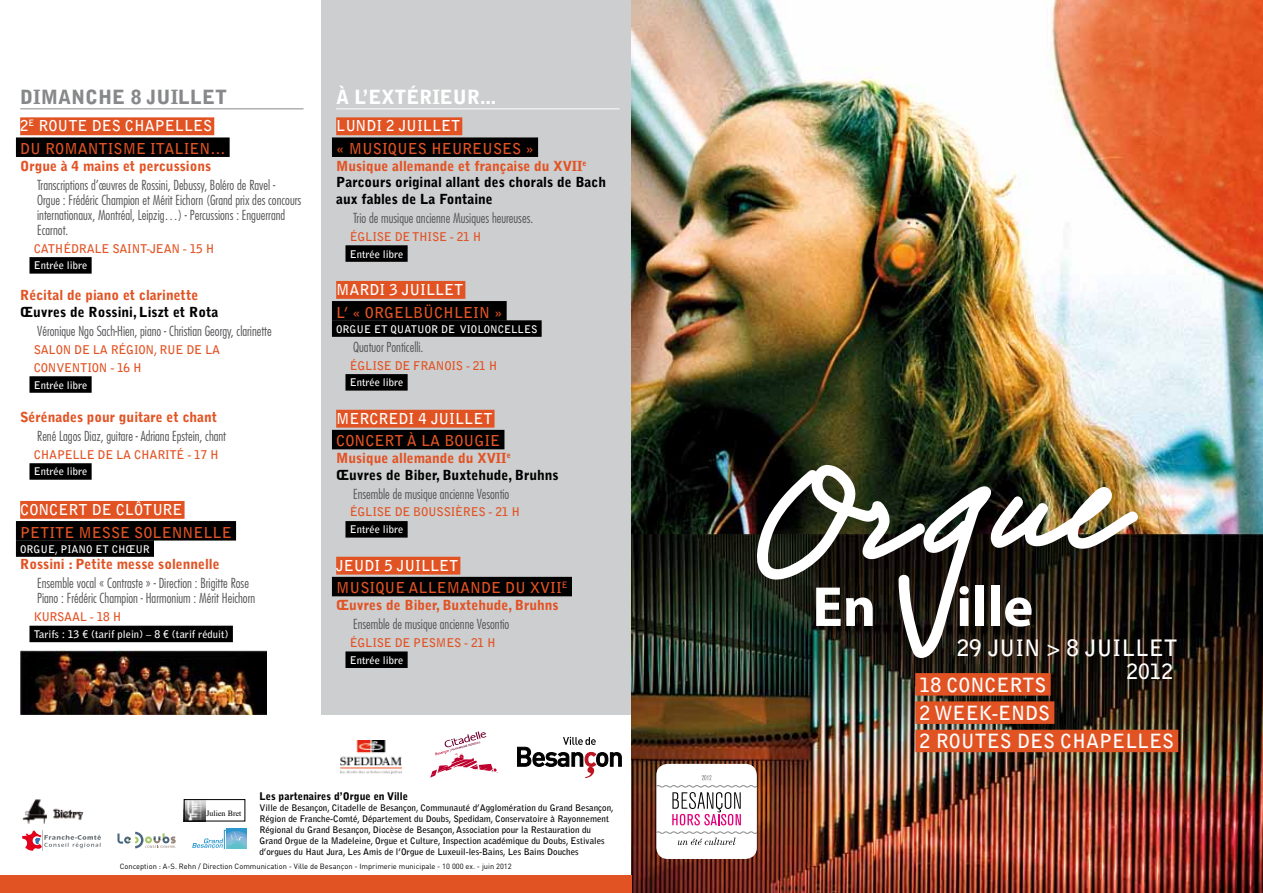
<style>
.page{position:relative;width:1263px;height:893px;background:#fff}
.page>*{position:absolute;margin:0;border:0;box-sizing:border-box;transform-origin:0 0}
.t1{font:700 22.5px "Bell Gothic Std";color:#fff}
.t2{font:700 21px "Bell Gothic Std";color:#fff}
.t3{font:700 19.5px/28.3px "Bell Gothic Std";color:#fff}
.t4{font:900 19.5px "Bell Gothic Std";color:#87888a}
.t5{font:900 19.5px "Bell Gothic Std";color:#fff}
.t6{font:700 15px/22.6px "Bell Gothic Std";color:#e25324}
.t7{font:700 15px "Bell Gothic Std";color:#fff}
.t8{font:900 13.8px/16.6px "Bell Gothic Std";color:#000}
.t9{font:900 13.8px "Bell Gothic Std";color:#e25324}
.t10{font:300 condensed 13.5px/15px "Futura";color:#555658}
.t11{font:700 12px/17.7px "Bell Gothic Std";letter-spacing:-.02em;color:#e25324}
.t12{font:700 10.5px "Bell Gothic Std";color:#fff}
.t13{font:900 10.5px "Bell Gothic Std";color:#000}
.t14{font:700 9px/10.8px "Bell Gothic Std";color:#000}
.t15{font:8.1px "Times";color:#000}
.t16{font:7.5px "DIN";color:#000}
.s1{color:#fff}
.s2{color:#e25324}
</style>
<div class="page">
<div style="left:321px;top:0;width:310px;height:714px;background:#cdcecf"></div>
<img style="left:631px;top:0;width:632px;height:893px">
<hr style="left:20px;top:108px;width:284px;height:1px;background:#87888a">
<div style="left:20px;top:117px;width:194px;height:18px;background:#e25324"></div>
<div style="left:16px;top:137px;width:214px;height:20px;background:#000"></div>
<div style="left:29px;top:257px;width:63px;height:17px;background:#000"></div>
<div style="left:29px;top:376px;width:63px;height:17px;background:#000"></div>
<div style="left:29px;top:463px;width:63px;height:17px;background:#000"></div>
<div style="left:20px;top:501px;width:165px;height:18px;background:#e25324"></div>
<div style="left:16px;top:521px;width:220px;height:20px;background:#000"></div>
<div style="left:16px;top:540px;width:138px;height:17px;background:#000"></div>
<div style="left:29px;top:626px;width:204px;height:16px;background:#000"></div>
<hr style="left:336px;top:108px;width:283px;height:1px;background:#fff">
<div style="left:336px;top:117px;width:126px;height:18px;background:#e25324"></div>
<div style="left:332px;top:137px;width:206px;height:20px;background:#000"></div>
<div style="left:345px;top:245px;width:63px;height:17px;background:#000"></div>
<div style="left:336px;top:281px;width:129px;height:18px;background:#e25324"></div>
<div style="left:332px;top:301px;width:175px;height:20px;background:#000"></div>
<div style="left:332px;top:320px;width:210px;height:17px;background:#000"></div>
<div style="left:345px;top:374px;width:63px;height:17px;background:#000"></div>
<div style="left:336px;top:410px;width:158px;height:18px;background:#e25324"></div>
<div style="left:332px;top:430px;width:172px;height:19px;background:#000"></div>
<div style="left:345px;top:521px;width:63px;height:17px;background:#000"></div>
<div style="left:336px;top:557px;width:124px;height:18px;background:#e25324"></div>
<div style="left:332px;top:577px;width:240px;height:19px;background:#000"></div>
<div style="left:345px;top:651px;width:63px;height:17px;background:#000"></div>
<div style="left:656px;top:764px;width:101px;height:95px;background:#fff;border-radius:11px"></div>
<svg style="left:656px;top:775px;width:101px;height:70px"></svg>
<svg style="left:430px;top:731px;width:67px;height:47px"></svg>
<svg style="left:517px;top:737px;width:104px;height:41px"></svg>
<img style="left:341px;top:741px;width:61px;height:33px">
<svg style="left:226px;top:829px;width:20px;height:19px"></svg>
<svg style="left:192px;top:830px;width:53px;height:18px"></svg>
<svg style="left:22px;top:830px;width:79px;height:21px"></svg>
<svg style="left:117px;top:832px;width:59px;height:16px"></svg>
<img style="left:22px;top:799px;width:62px;height:25px">
<img style="left:186px;top:801px;width:19px;height:18px">
<div style="left:184px;top:799px;width:61px;height:22px;border:1px solid #000"></div>
<img style="left:751px;top:465px;width:390px;height:193px">
<div style="left:0;top:876px;width:631px;height:17px;background:#e25324"></div>
<div style="left:915px;top:673px;width:135px;height:23px;background:#e25324"></div>
<div style="left:915px;top:701px;width:139px;height:23px;background:#e25324"></div>
<div style="left:915px;top:730px;width:263px;height:22px;background:#e25324"></div>
<img style="left:20px;top:651px;width:246px;height:63px">
<h3 class="t4" style="left:20px;top:86px;width:208px">Dimanche 8 juillet</h3>
<p class="t6" style="left:20px;top:115px;width:207px"><span class="s1">2</span><sup>e</sup> <span class="s1">route des chapelles<br></span>D u romantisme italien…</p>
<p class="t9" style="left:20px;top:158px;width:193px">Orgue à 4 mains et percussions</p>
<p class="t10" style="left:37px;top:177px;width:266px">Transcriptions d’œuvres de Rossini, Debussy, Boléro de Ravel - Orgue : Frédéric Champion et Mérit Eichorn (Grand prix des concours internationaux, Montréal, Leipzig…) - Percussions : Enguerrand Ecarnot.</p>
<p class="t11" style="left:34px;top:239px;width:182px">Cathédrale Saint-Jean - 15 h</p>
<p class="t12" style="left:34px;top:259px;width:55px">E ntrée libre</p>
<p class="t9" style="left:20px;top:287px;width:180px">Récital de piano et clarinette</p>
<p class="t8" style="left:20px;top:304px;width:200px">Œuvres de Rossini, Liszt et Rota</p>
<p class="t10" style="left:37px;top:324px;width:236px">Véronique Ngo Sach-Hien, piano - Christian Georgy, clarinette</p>
<p class="t11" style="left:34px;top:341px;width:188px">Salon de la Région, rue de la<br>Convention - 16 h</p>
<p class="t12" style="left:34px;top:378px;width:55px">E ntrée libre</p>
<p class="t9" style="left:20px;top:409px;width:199px">Sérénades pour guitare et chant</p>
<p class="t10" style="left:37px;top:428px;width:190px">René Lagos Diaz, guitare - Adriana Epstein, chant</p>
<p class="t11" style="left:34px;top:445px;width:187px">Chapelle de la Charité - 17 h</p>
<p class="t12" style="left:34px;top:465px;width:55px">E ntrée libre</p>
<p class="t7" style="left:20px;top:500px;width:164px">Concert de clôture</p>
<p class="t6" style="left:20px;top:521px;width:213px">Petite messe solennelle</p>
<p class="t12" style="left:20px;top:542px;width:131px">Orgue, piano et chœur</p>
<p class="t9" style="left:20px;top:556px;width:201px">Rossini : Petite messe solennelle</p>
<p class="t10" style="left:37px;top:576px;width:220px">Ensemble vocal « Contraste » - Direction : Brigitte Rose<br>Piano : Frédéric Champion - Harmonium : Mérit Heichorn</p>
<p class="t11" style="left:34px;top:608px;width:89px">Kursaal - 18 h</p>
<p class="t12" style="left:34px;top:628px;width:196px">Tarifs : 13 € (tarif plein) – 8 € (tarif réduit)</p>
<h3 class="t5" style="left:336px;top:86px;width:162px">À l’extérieur...</h3>
<p class="t7" style="left:336px;top:117px;width:126px">Lundi 2 j uillet</p>
<p class="t6" style="left:336px;top:137px;width:199px">« M usiques H eureuses »</p>
<p class="t8" style="left:336px;top:157px;width:271px"><span class="s2">M usique allemande et française du XVII</span><sup>e<br></sup>Parcours original allant des chorals de Bach aux fables de La Fontaine</p>
<p class="t10" style="left:353px;top:210px;width:181px">Trio de musique ancienne Musiques heureuses.</p>
<p class="t11" style="left:350px;top:228px;width:133px">Église de Thise - 21 h</p>
<p class="t12" style="left:350px;top:247px;width:55px">E ntrée libre</p>
<p class="t7" style="left:336px;top:280px;width:129px">mardi 3 j uillet</p>
<p class="t6" style="left:336px;top:301px;width:168px">L’ « orgelbüchlein »</p>
<p class="t12" style="left:336px;top:322px;width:203px">orgue et quatuor de violoncelles</p>
<p class="t10" style="left:353px;top:339px;width:72px">Quatuor Ponticelli.</p>
<p class="t11" style="left:350px;top:356px;width:149px">Église de Franois - 21 h</p>
<p class="t12" style="left:350px;top:376px;width:55px">E ntrée libre</p>
<p class="t7" style="left:336px;top:409px;width:158px">mercredi 4 j uillet</p>
<p class="t6" style="left:336px;top:430px;width:165px">Concert à la bougie</p>
<p class="t8" style="left:336px;top:450px;width:224px"><span class="s2">M usique allemande du XVII</span><sup>e<br></sup>Œuvres de Biber, Buxtehude, Bruhns</p>
<p class="t10" style="left:353px;top:486px;width:158px">Ensemble de musique ancienne Vesontio</p>
<p class="t11" style="left:350px;top:503px;width:172px">Église de Boussières - 21 h</p>
<p class="t12" style="left:350px;top:523px;width:55px">E ntrée libre</p>
<p class="t6" style="left:336px;top:554px;width:233px"><span class="s1">jeudi 5 juillet<br></span>M usique allemande du XVII <sup>e</sup></p>
<p class="t9" style="left:336px;top:597px;width:224px">Œuvres de Biber, Buxtehude, Bruhns</p>
<p class="t10" style="left:353px;top:616px;width:158px">Ensemble de musique ancienne Vesontio</p>
<p class="t11" style="left:350px;top:634px;width:147px">Église de Pesmes - 21 h</p>
<p class="t12" style="left:350px;top:654px;width:55px">E ntrée libre</p>
<p class="t15" style="left:206px;top:805px;width:37px">Julien Bret</p>
<p class="t13" style="left:259px;top:791px;width:150px">Les partenaires d’Orgue en Ville</p>
<p class="t14" style="left:259px;top:803px;width:356px">Ville de Besançon, Citadelle de Besançon, Communauté d’Agglomération du G rand Besançon, Région de Franche-Comté, Département du Doubs, Spedidam, Conservatoire à Rayonnement Régional du G rand Besançon, D iocèse de Besançon, Association pour la Restauration du<br>G rand Orgue de la M adeleine, Orgue et Culture, I nspection académique du Doubs, Estivales d’orgues du H aut Jura, Les Amis de l’Orgue de Luxeuil-les-Bains, Les Bains Douches</p>
<p class="t16" style="left:120px;top:862px;width:394px">Conception : A-S. Rehn / Direction Communication - Ville de Besançon - Imprimerie municipale - 10 000 ex. - juin 2012</p>
<h1 class="t1" style="left:957px;top:634px;width:222px">29 juin &gt; 8 juillet</h1>
<h2 class="t2" style="left:1126px;top:659px;width:48px">2012</h2>
<h3 class="t3" style="left:919px;top:671px;width:256px">18 concerts<br>2 week-ends<br>2 routes des chapelles</h3>
</div>
